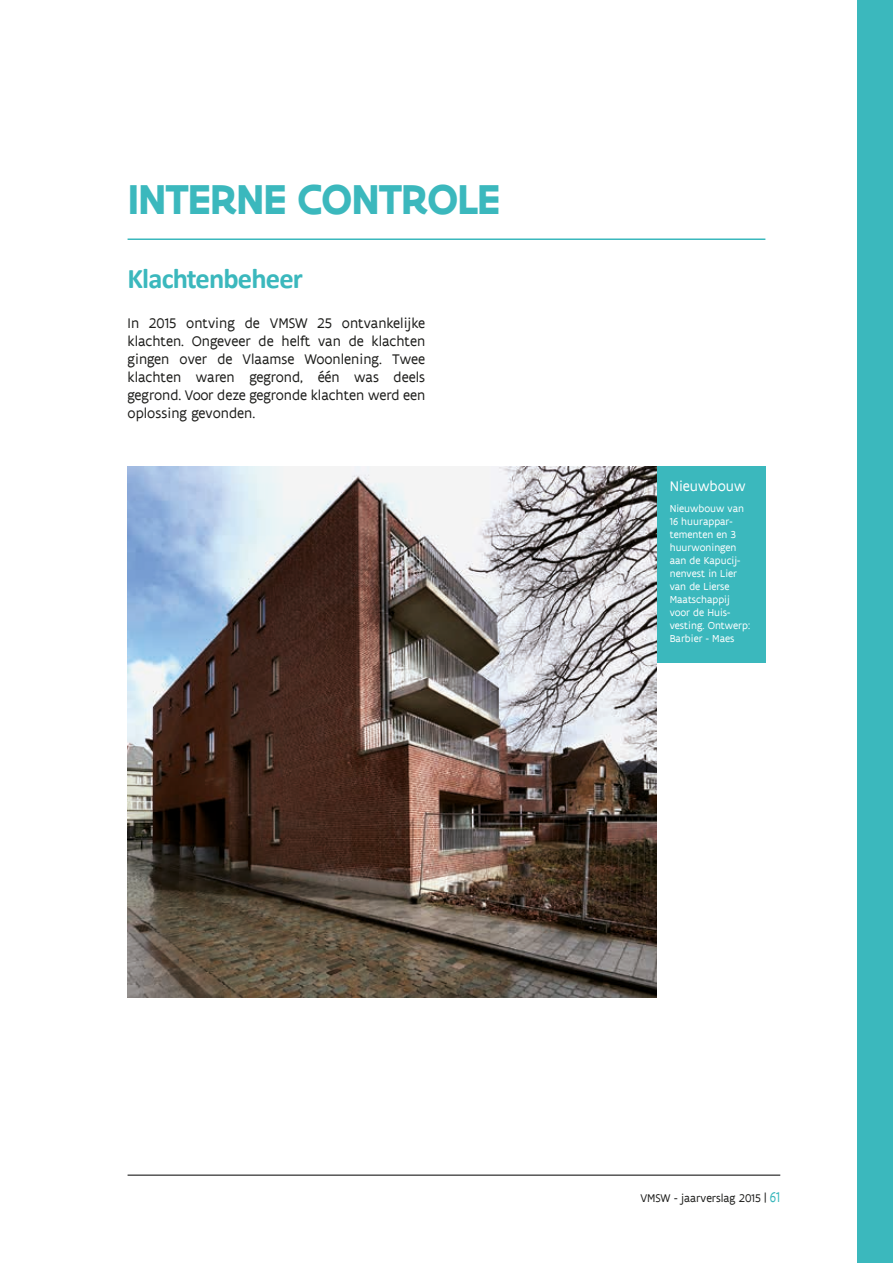
<style>
.page{position:relative;width:893px;height:1263px;background:#fff}
.page>*{position:absolute;margin:0;border:0;box-sizing:border-box;transform-origin:0 0}
.t1{font:700 45px "Flanders Art Sans";letter-spacing:-.025em;color:#3bb8bd;scale:.95 1}
.t2{font:700 28.5px "Calibri";letter-spacing:-.03em;color:#3bb8bd}
.t3{font:15px/18px "Flanders Art Sans";color:#1d1d1b;text-align:justify}
.t4{font:15px "Flanders Art Sans";color:#fff}
.t5{font:12px "Flanders Art Sans";color:#1d1d1b}
.t6{font:10.8px/13px "Flanders Art Sans";color:#fff}
.s1{font-size:15.15px;color:#3bb8bd}
</style>
<div class="page">
<div style="left:857px;top:0;width:36px;height:1263px;background:#3bb8bd"></div>
<hr style="left:128px;top:1175px;width:652px;height:1px;background:#000">
<hr style="left:128px;top:238px;width:637px;height:2px;background:#3bb8bd">
<img style="left:128px;top:466px;width:529px;height:531px">
<div style="left:657px;top:466px;width:108px;height:197px;background:#3bb8bd"></div>
<h1 class="t1" style="left:128px;top:171px;width:394px">INTERNE CONTROLE</h1>
<h2 class="t2" style="left:128px;top:259px;width:177px">Klachtenbeheer</h2>
<p class="t3" style="left:128px;top:314px;width:299px">In 2015 ontving de VMSW 25 ontvankelijke klachten. Ongeveer de helft van de klachten gingen over de Vlaamse Woonlening. Twee klachten waren gegrond, één was deels gegrond. Voor deze gegronde klachten werd een oplossing gevonden.</p>
<p class="t4" style="left:670px;top:476px;width:77px">Nieuwbouw</p>
<p class="t6" style="left:670px;top:502px;width:82px">Nieuwbouw van<br>16 huurappar&shy;tementen en 3 huurwoningen aan de Kapucij&shy;nenvest in Lier van de Lierse<br>Maatschappij voor de Huis&shy;vesting. Ontwerp:<br>Barbier - Maes</p>
<p class="t5" style="left:640px;top:1191px;width:141px">VMSW - jaarverslag 2015 | <span class="s1">61</span></p>
</div>
